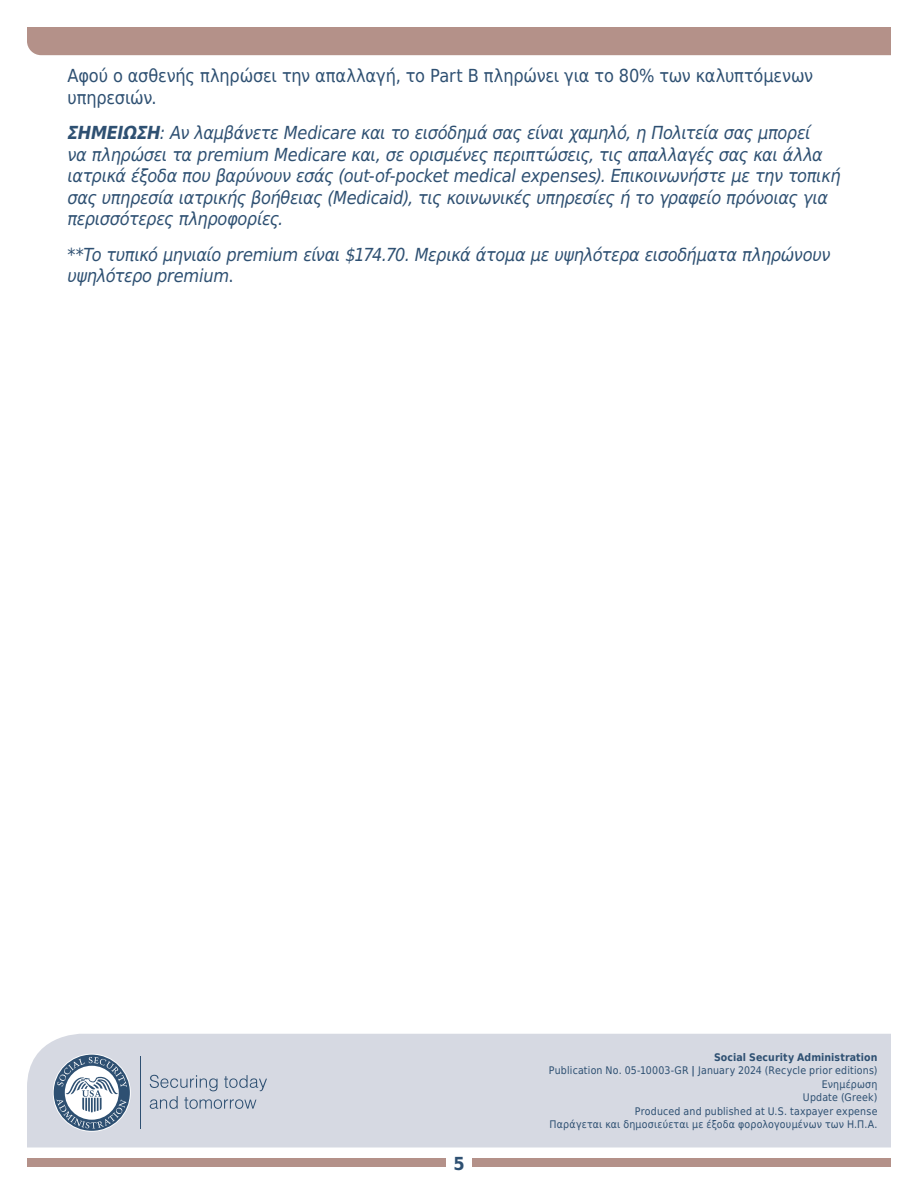
<style>
.page{position:relative;width:918px;height:1188px;background:#fff}
.page>*{position:absolute;margin:0;border:0;box-sizing:border-box;transform-origin:0 0}
.t1{font:italic 18px/21.6px "DejaVu Sans Condensed";letter-spacing:-.02em;color:#2e5072}
.t2{font:18px/21.6px "DejaVu Sans Condensed";letter-spacing:-.01em;color:#2e5072}
.t3{font:700 18px "DejaVu Sans Condensed";color:#2e5072}
.t4{font:10.5px "DejaVu Sans Condensed";letter-spacing:.02em;color:#2e5072}
.t5{font:700 10.5px "DejaVu Sans Condensed";letter-spacing:.005em;color:#2e5072}
.s1{font-weight:700}
.s2{font-style:normal}
</style>
<div class="page">
<div style="left:27px;top:1159px;width:419px;height:8px;background:#b49189"></div>
<div style="left:472px;top:1159px;width:419px;height:8px;background:#b49189"></div>
<div style="left:27px;top:1034px;width:864px;height:113px;background:#d6d9e2"></div>
<div style="left:27px;top:27px;width:864px;height:28px;background:#b49189"></div>
<svg style="left:150px;top:1075px;width:117px;height:34px;background:#bbc3d0"></svg>
<hr style="left:140px;top:1056px;width:1px;height:73px;background:#2e5072">
<svg style="left:53px;top:1054px;width:78px;height:78px"></svg>
<svg style="left:54px;top:1055px;width:76px;height:76px"></svg>
<svg style="left:57px;top:1057px;width:70px;height:71px"></svg>
<p class="t2" style="left:68px;top:65px;width:747px">Αφού ο ασθενής πληρώσει την απαλλαγή, το Part Β πληρώνει για το 80% των καλυπτόμενων υπηρεσιών.</p>
<p class="t1" style="left:68px;top:122px;width:775px"><span class="s1">ΣΗΜΕΙΩΣΗ</span>: Αν λαμβάνετε Medicare και το εισόδημά σας είναι χαμηλό, η Πολιτεία σας μπορεί<br>να πληρώσει τα premium Medicare και, σε ορισμένες περιπτώσεις, τις απαλλαγές σας και άλλα ιατρικά έξοδα που βαρύνουν εσάς (out-of-pocket medical expenses). Επικοινωνήστε με την τοπική σας υπηρεσία ιατρικής βοήθειας (Medicaid), τις κοινωνικές υπηρεσίες ή το γραφείο πρόνοιας για περισσότερες πληροφορίες.</p>
<p class="t1" style="left:68px;top:243px;width:764px">**Το τυπικό μηνιαίο premium είναι $174.70. Μερικά άτομα με υψηλότερα εισοδήματα πληρώνουν υψηλότερο premium<span class="s2">.</span></p>
<p class="t3" style="left:453px;top:1148px;width:13px">5</p>
<p class="t5" style="left:714px;top:1049px;width:165px">Social Security Administration</p>
<p class="t4" style="left:549px;top:1062px;width:330px">Publication No. 05-10003-GR <span class="s1">|</span> January 2024 (Recycle prior editions)</p>
<p class="t4" style="left:822px;top:1076px;width:57px">Ενημέρωση</p>
<p class="t4" style="left:803px;top:1089px;width:76px">Update (Greek)</p>
<p class="t4" style="left:635px;top:1103px;width:244px">Produced and published at U.S. taxpayer expense</p>
<p class="t4" style="left:550px;top:1116px;width:329px">Παράγεται και δημοσιεύεται με έξοδα φορολογουμένων των Η.Π.Α.</p>
</div>
